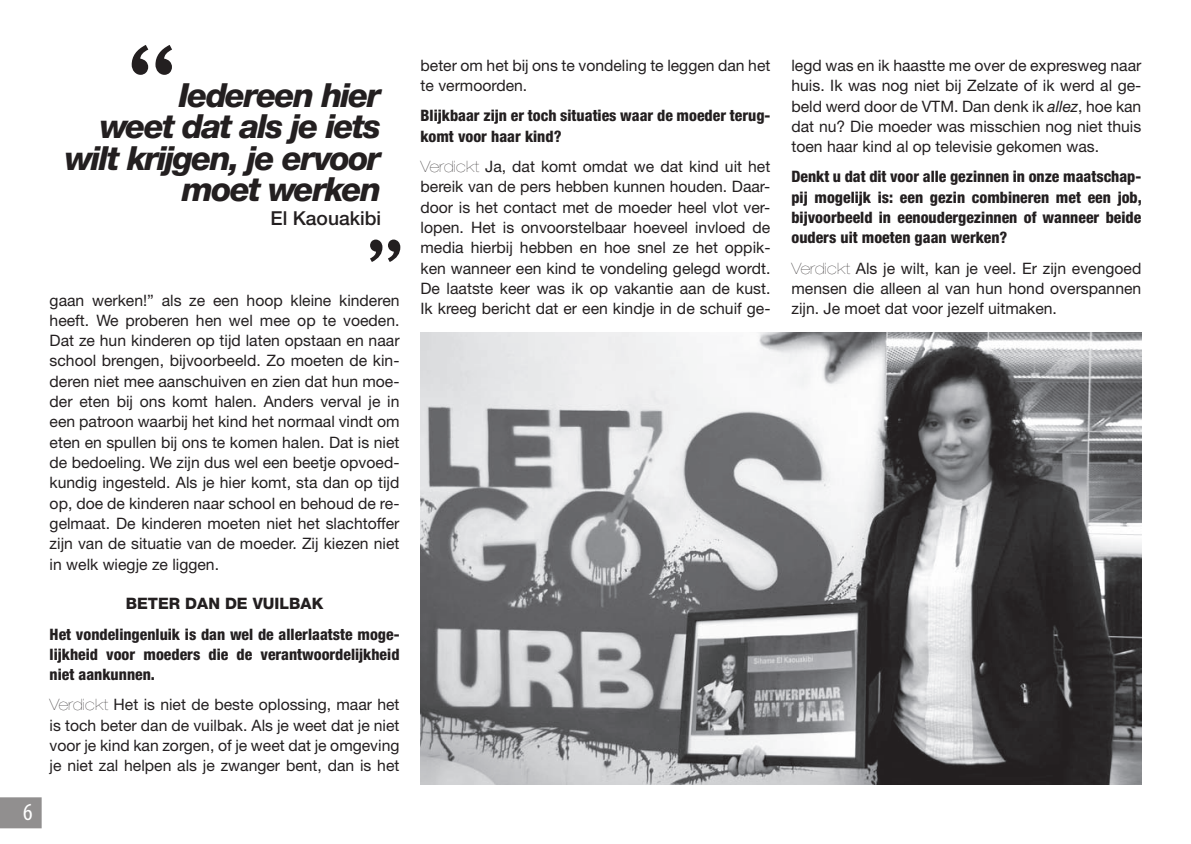
<style>
.page{position:relative;width:1191px;height:844px;background:#fff}
.page>*{position:absolute;margin:0;border:0;box-sizing:border-box;transform-origin:0 0}
.t1{font:133px "Andale Mono";color:#231f20}
.t2{font:99.75px "Andale Mono";color:#231f20}
.t3{font:italic 800 33.25px/31.5px "Helvetica Neue LT Std";letter-spacing:-.055em;color:#231f20;text-align:right}
.t4{font:condensed 24.5px "Myriad Pro";color:#fff}
.t5{font:500 19.25px "Helvetica Neue LT Std";color:#231f20}
.t6{font:15.75px/20.3px "Helvetica Neue LT Std";color:#231f20;text-align:justify}
.t7{font:800 condensed 15.75px/20.3px "Helvetica Neue LT Std";color:#231f20;text-align:justify}
.t8{font:800 15.75px "Helvetica Neue LT Std";color:#231f20}
.s1{font-weight:200;font-stretch:expanded}
.s2{font-style:italic}
</style>
<div class="page">
<svg style="left:0;top:797px;width:42px;height:31px"></svg>
<img style="left:420px;top:332px;width:721px;height:452px">
<h3 class="t4" style="left:23px;top:798px;width:11px">6</h3>
<h1 class="t1" style="left:113px;top:6px;width:81px">“</h1>
<h3 class="t3" style="left:65px;top:79px;width:318px">Iedereen hier<br>weet dat als je iets wilt krijgen, je ervoor moet werken</h3>
<h2 class="t2" style="left:355px;top:210px;width:61px">”</h2>
<p class="t5" style="left:271px;top:207px;width:112px">El Kaouakibi</p>
<p class="t6" style="left:50px;top:289px;width:351px">gaan werken!” als ze een hoop kleine kinderen heeft. We proberen hen wel mee op te voeden.<br>Dat ze hun kinderen op tijd laten opstaan en naar school brengen, bijvoorbeeld. Zo moeten de kin&shy;deren niet mee aanschuiven en zien dat hun moe&shy;der eten bij ons komt halen. Anders verval je in een patroon waarbij het kind het normaal vindt om eten en spullen bij ons te komen halen. Dat is niet de bedoeling. We zijn dus wel een beetje opvoed&shy;kundig ingesteld. Als je hier komt, sta dan op tijd op, doe de kinderen naar school en behoud de re&shy;gelmaat. De kinderen moeten niet het slachtoffer zijn van de situatie van de moeder. Zij kiezen niet in welk wiegje ze liggen.</p>
<p class="t8" style="left:126px;top:594px;width:199px">BETER DAN DE VUILBAK</p>
<p class="t7" style="left:50px;top:623px;width:351px">Het vondelingenluik is dan wel de allerlaatste moge&shy;lijkheid voor moeders die de verantwoordelijkheid niet aankunnen.</p>
<p class="t6" style="left:50px;top:694px;width:351px"><span class="s1">Verdickt</span> Het is niet de beste oplossing, maar het is toch beter dan de vuilbak. Als je weet dat je niet voor je kind kan zorgen, of je weet dat je omgeving je niet zal helpen als je zwanger bent, dan is het</p>
<p class="t6" style="left:420px;top:55px;width:351px">beter om het bij ons te vondeling te leggen dan het te vermoorden.</p>
<p class="t7" style="left:420px;top:105px;width:351px">Blijkbaar zijn er toch situaties waar de moeder terug&shy;komt voor haar kind?</p>
<p class="t6" style="left:420px;top:156px;width:351px"><span class="s1">Verdickt</span> Ja, dat komt omdat we dat kind uit het bereik van de pers hebben kunnen houden. Daar&shy;door is het contact met de moeder heel vlot ver&shy;lopen. Het is onvoorstelbaar hoeveel invloed de media hierbij hebben en hoe snel ze het oppik&shy;ken wanneer een kind te vondeling gelegd wordt.<br>De laatste keer was ik op vakantie aan de kust.<br>Ik kreeg bericht dat er een kindje in de schuif ge-</p>
<p class="t6" style="left:791px;top:55px;width:351px">legd was en ik haastte me over de expresweg naar huis. Ik was nog niet bij Zelzate of ik werd al ge&shy;beld werd door de VTM. Dan denk ik <span class="s2">allez</span>, hoe kan dat nu? Die moeder was misschien nog niet thuis toen haar kind al op televisie gekomen was.</p>
<p class="t7" style="left:791px;top:166px;width:352px">Denkt u dat dit voor alle gezinnen in onze maatschap&shy;pij mogelijk is: een gezin combineren met een job, bijvoorbeeld in eenoudergezinnen of wanneer beide ouders uit moeten gaan werken?</p>
<p class="t6" style="left:791px;top:257px;width:351px"><span class="s1">Verdickt</span> Als je wilt, kan je veel. Er zijn evengoed mensen die alleen al van hun hond overspannen zijn. Je moet dat voor jezelf uitmaken.</p>
</div>
